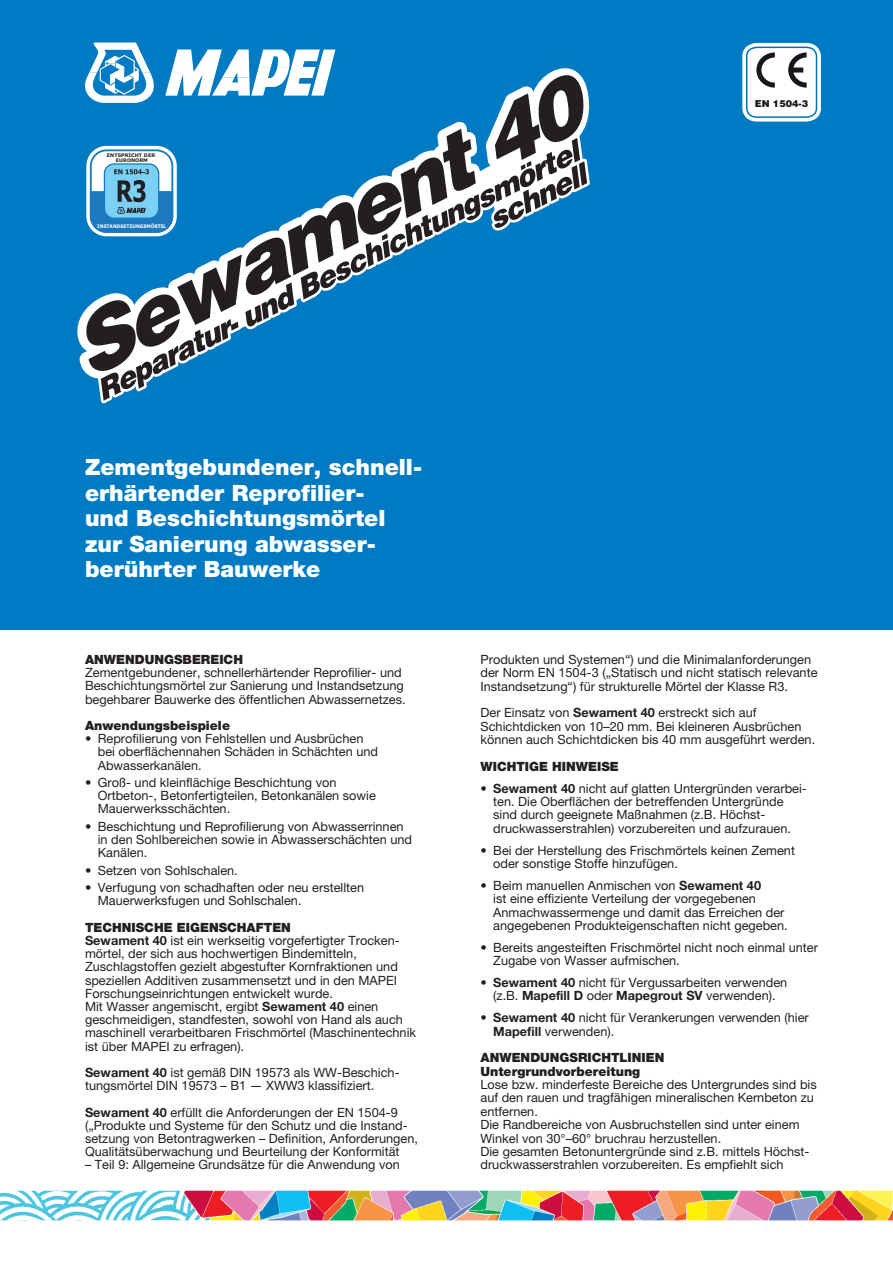
<style>
.page{position:relative;width:893px;height:1263px;background:#fff}
.page>*{position:absolute;margin:0;border:0;box-sizing:border-box;transform-origin:0 0}
.t1{font:900 22.5px/25.5px "Helvetica Neue LTW1 G";color:#fff}
.t2{font:12.75px/13.2px "Helvetica Neue LTW1 G";color:#231f20}
.t3{font:900 12.75px/13.4px "Helvetica Neue LTW1 G";color:#231f20}
.t4{font:900 9.6px "Helvetica";color:#1a171c}
.t5{font:700 4.95px/5.6px "Verdana";color:#231f20;text-align:center}
.t6{font:700 4.95px "Verdana";color:#fff;scale:.9 1}
.s1{font-weight:900}
.s2{font-weight:700}
</style>
<div class="page">
<div style="left:0;top:0;width:451px;height:629px;background:#007ac2"></div>
<img style="left:0;top:1191px;width:893px;height:29px">
<div style="left:446px;top:0;width:447px;height:629px;background:#007ac2"></div>
<svg style="left:77px;top:43px;width:513px;height:360px"></svg>
<svg style="left:742px;top:42px;width:79px;height:80px;background:#cfdce4"></svg>
<p class="t5" style="left:107px;top:152px;width:50px">ENTSPRICHT DER<br>EURONORM</p>
<p class="t6" style="left:97px;top:223px;width:78px">INSTANDSETZUNGSMÖRTEL</p>
<p class="t4" style="left:755px;top:97px;width:55px">EN 1504-3</p>
<h1 class="t1" style="left:85px;top:455px;width:339px">Zementgebundener, schnell&shy;erhärtender Reprofilier-<br>und Beschichtungsmörtel zur Sanierung abwasser&shy;berührter Bauwerke</h1>
<p class="t3" style="left:85px;top:653px;width:159px">ANWENDUNGSBEREICH</p>
<p class="t2" style="left:85px;top:666px;width:322px">Zementgebundener, schnellerhärtender Reprofilier- und<br>Beschichtungsmörtel zur Sanierung und Instandsetzung begehbarer Bauwerke des öffentlichen Abwassernetzes.</p>
<p class="t3" style="left:85px;top:719px;width:146px">Anwendungsbeispiele</p>
<p class="t2" style="left:98px;top:732px;width:282px;text-indent:-13px">• Reprofilierung von Fehlstellen und Ausbrüchen bei oberflächennahen Schäden in Schächten und<br>Abwasserkanälen.</p>
<p class="t2" style="left:98px;top:776px;width:280px;text-indent:-13px">• Groß- und kleinflächige Beschichtung von<br>Ortbeton-, Betonfertigteilen, Betonkanälen sowie<br>Mauerwerksschächten.</p>
<p class="t2" style="left:98px;top:820px;width:316px;text-indent:-13px">• Beschichtung und Reprofilierung von Abwasserrinnen in den Sohlbereichen sowie in Abwasserschächten und<br>Kanälen.</p>
<p class="t2" style="left:85px;top:863px;width:154px">• Setzen von Sohlschalen.</p>
<p class="t2" style="left:98px;top:881px;width:268px;text-indent:-13px">• Verfugung von schadhaften oder neu erstellten<br>Mauerwerksfugen und Sohlschalen.</p>
<p class="t2" style="left:85px;top:920px;width:333px"><span class="s1">TECHNISCHE EIGENSCHAFTEN<br></span><span class="s2">Sewament 40</span> ist ein werkseitig vorgefertigter Trocken&shy;mörtel, der sich aus hochwertigen Bindemitteln, Zuschlagstoffen gezielt abgestufter Kornfraktionen und speziellen Additiven zusammensetzt und in den MAPEI Forschungseinrichtungen entwickelt wurde.<br>Mit Wasser angemischt, ergibt <span class="s2">Sewament 40</span> einen geschmeidigen, standfesten, sowohl von Hand als auch maschinell verarbeitbaren Frischmörtel (Maschinentechnik ist über MAPEI zu erfragen).</p>
<p class="t2" style="left:85px;top:1066px;width:315px"><span class="s2">Sewament 40</span> ist gemäß DIN 19573 als WW-Beschich&shy;tungsmörtel DIN 19573 – B1 — XWW3 klassifiziert.</p>
<p class="t2" style="left:85px;top:1105px;width:334px"><span class="s2">Sewament 40</span> erfüllt die Anforderungen der EN 1504-9 („Produkte und Systeme für den Schutz und die Instand&shy;setzung von Betontragwerken – Definition, Anforderungen, Qualitätsüberwachung und Beurteilung der Konformität</p>
<p class="t2" style="left:85px;top:1158px;width:316px">– Teil 9: Allgemeine Grundsätze für die Anwendung von</p>
<p class="t2" style="left:480px;top:653px;width:339px">Produkten und Systemen“) und die Minimalanforderungen der Norm EN 1504-3 („Statisch und nicht statisch relevante<br>Instandsetzung“) für strukturelle Mörtel der Klasse R3.</p>
<p class="t2" style="left:480px;top:706px;width:336px">Der Einsatz von <span class="s2">Sewament 40</span> erstreckt sich auf<br>Schichtdicken von 10–20 mm. Bei kleineren Ausbrüchen können auch Schichtdicken bis 40 mm ausgeführt werden.</p>
<p class="t3" style="left:480px;top:760px;width:140px">WICHTIGE HINWEISE</p>
<p class="t2" style="left:493px;top:781px;width:312px;text-indent:-13px"><span class="s2">• Sewament 40</span> nicht auf glatten Untergründen verarbei-- ten. Die Oberflächen der betreffenden Untergründe sind durch geeignete Maßnahmen (z.B. Höchst&shy;druckwasserstrahlen) vorzubereiten und aufzurauen.</p>
<p class="t2" style="left:493px;top:843px;width:303px;text-indent:-13px">• Bei der Herstellung des Frischmörtels keinen Zement oder sonstige Stoffe hinzufügen.</p>
<p class="t2" style="left:493px;top:878px;width:296px;text-indent:-13px">• Beim manuellen Anmischen von <span class="s2">Sewament 40<br></span>ist eine effiziente Verteilung der vorgegebenen Anmachwassermenge und damit das Erreichen der angegebenen Produkteigenschaften nicht gegeben.</p>
<p class="t2" style="left:493px;top:940px;width:326px;text-indent:-13px">• Bereits angesteiften Frischmörtel nicht noch einmal unter<br>Zugabe von Wasser aufmischen.</p>
<p class="t2" style="left:480px;top:976px;width:308px;text-align:center"><span class="s2">• Sewament 40</span> nicht für Vergussarbeiten verwenden (z.B. <span class="s2">Mapefill D</span> oder <span class="s2">Mapegrout SV</span> verwenden).</p>
<p class="t2" style="left:493px;top:1011px;width:317px;text-indent:-13px"><span class="s2">• Sewament 40</span> nicht für Verankerungen verwenden (hier<br><span class="s2">Mapefill</span> verwenden).</p>
<p class="t3" style="left:480px;top:1051px;width:185px">ANWENDUNGSRICHTLINIEN<br>Untergrundvorbereitung</p>
<p class="t2" style="left:480px;top:1078px;width:338px">Lose bzw. minderfeste Bereiche des Untergrundes sind bis auf den rauen und tragfähigen mineralischen Kernbeton zu entfernen.<br>Die Randbereiche von Ausbruchstellen sind unter einem Winkel von 30°–60° bruchrau herzustellen.<br>Die gesamten Betonuntergründe sind z.B. mittels Höchst&shy;druckwasserstrahlen vorzubereiten. Es empfiehlt sich</p>
</div>
